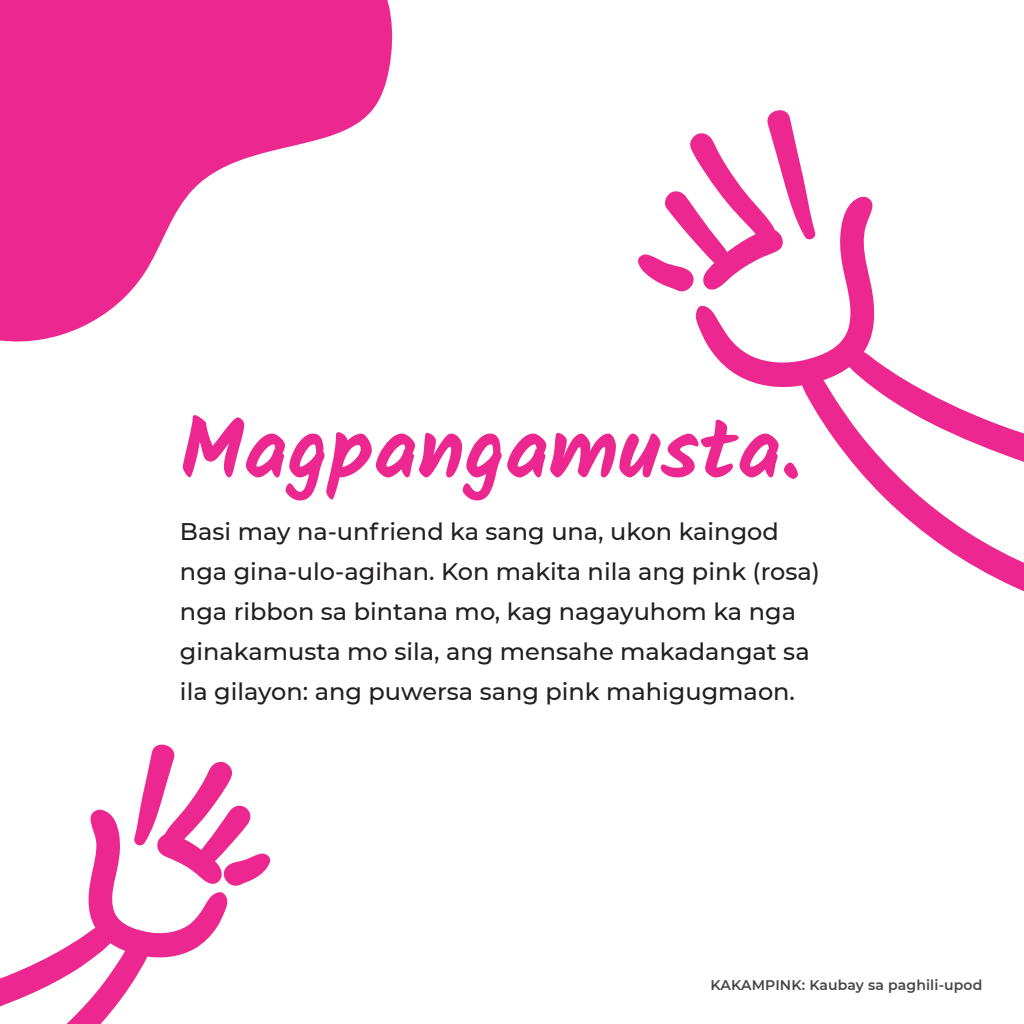
<style>
.page{position:relative;width:1024px;height:1024px;background:#fff}
.page>*{position:absolute;margin:0;border:0;box-sizing:border-box;transform-origin:0 0}
.t1{font:700 85px "Kalam";color:#ec278f}
.t2{font:500 24px/40px "Montserrat";color:#231f20}
.t3{font:600 14px "Montserrat";letter-spacing:.01em;color:#474647}
</style>
<div class="page">
<svg style="left:877px;top:491px;width:147px;height:101px"></svg>
<svg style="left:638px;top:110px;width:386px;height:381px"></svg>
<svg style="left:0;top:744px;width:271px;height:280px"></svg>
<svg style="left:0;top:0;width:393px;height:342px;fill:#ec278f"></svg>
<h1 class="t1" style="left:180px;top:399px;width:623px">Magpangamusta.</h1>
<p class="t2" style="left:180px;top:510px;width:642px">Basi may na-unfriend ka sang una, ukon kaingod nga gina-ulo-agihan. Kon makita nila ang pink (rosa) nga ribbon sa bintana mo, kag nagayuhom ka nga ginakamusta mo sila, ang mensahe makadangat sa ila gilayon: ang puwersa sang pink mahigugmaon.</p>
<p class="t3" style="left:711px;top:975px;width:273px">KAKAMPINK: Kaubay sa paghili-upod</p>
</div>
